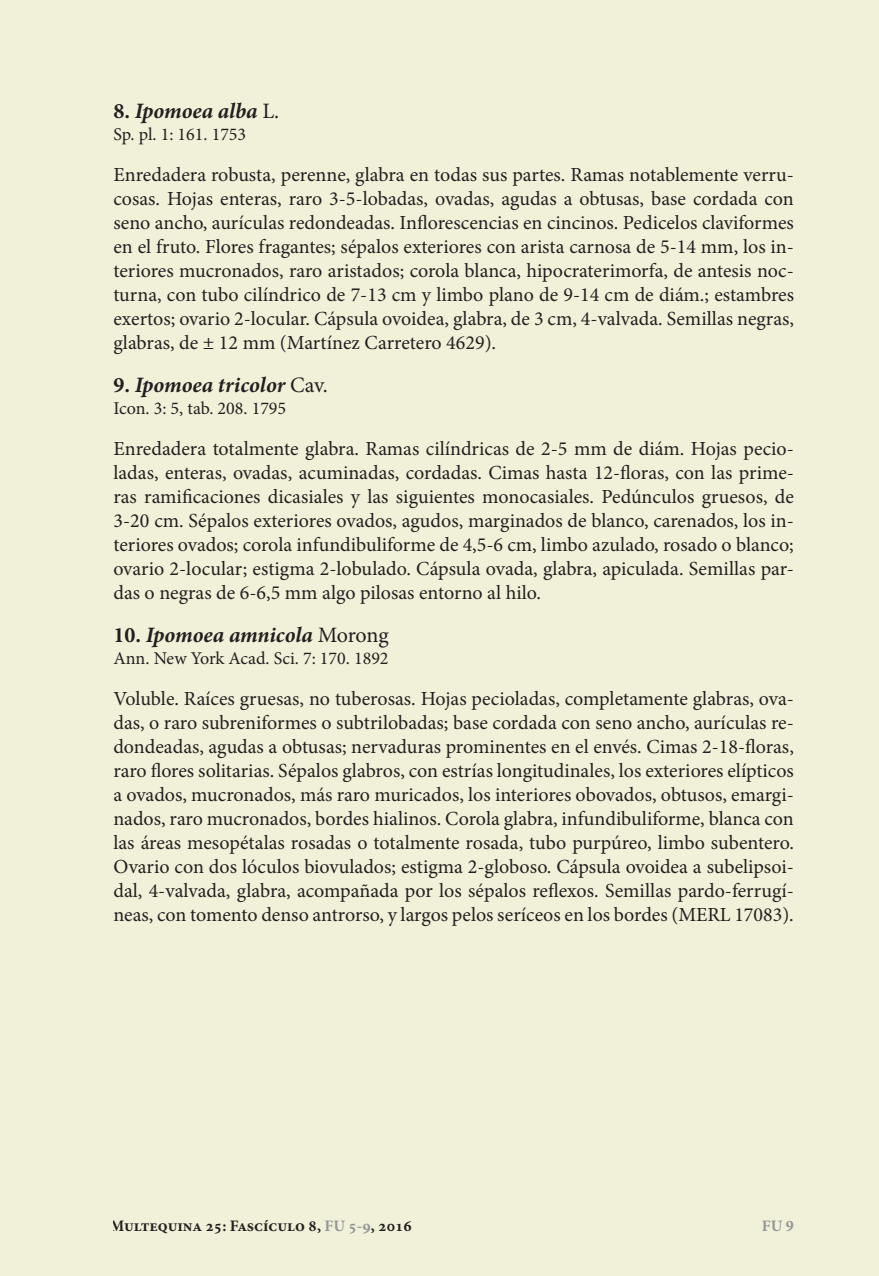
<style>
.page{position:relative;width:879px;height:1276px;background:#f1f0d8}
.page>*{position:absolute;margin:0;border:0;box-sizing:border-box;transform-origin:0 0}
.Especie_2{font:italic 700 22px "Minion Pro";letter-spacing:-.005em;color:#231f20}
.Texto_principal_s_s{font:20px/24px "Minion Pro";color:#231f20;text-align:justify}
.Datos_especie{font:18px "Minion Pro";color:#231f20}
.t1{font:700 16px "Minion Pro";color:#231f20}
.t2{font:700 16px "Minion Pro";color:#939598}
.s1{font-style:normal}
.s2{font-weight:400;font-style:normal}
.s3{color:#939598}
</style>
<div class="page">
<p class="Especie_2" style="left:113px;top:95px;width:167px"><span class="s1">8.</span> Ipomoea alba <span class="s2">L.</span></p>
<p class="Datos_especie" style="left:113px;top:122px;width:134px">Sp. pl. 1: 161. 1753</p>
<p class="Texto_principal_s_s" style="left:113px;top:162px;width:682px">Enredadera robusta, perenne, glabra en todas sus partes. Ramas notablemente verru&shy;cosas. Hojas enteras, raro 3-5-lobadas, ovadas, agudas a obtusas, base cordada con seno ancho, aurículas redondeadas. Inflorescencias en cincinos. Pedicelos claviformes en el fruto. Flores fragantes; sépalos exteriores con arista carnosa de 5-14 mm, los in&shy;teriores mucronados, raro aristados; corola blanca, hipocraterimorfa, de antesis noc&shy;turna, con tubo cilíndrico de 7-13 cm y limbo plano de 9-14 cm de diám.; estambres exertos; ovario 2-locular. Cápsula ovoidea, glabra, de 3 cm, 4-valvada. Semillas negras, glabras, de ± 12 mm (Martínez Carretero 4629).</p>
<p class="Especie_2" style="left:113px;top:369px;width:216px"><span class="s1">9.</span> Ipomoea tricolor <span class="s2">Cav.</span></p>
<p class="Datos_especie" style="left:113px;top:396px;width:174px">Icon. 3: 5, tab. 208. 1795</p>
<p class="Texto_principal_s_s" style="left:113px;top:436px;width:682px">Enredadera totalmente glabra. Ramas cilíndricas de 2-5 mm de diám. Hojas pecio&shy;ladas, enteras, ovadas, acuminadas, cordadas. Cimas hasta 12-floras, con las prime&shy;ras ramificaciones dicasiales y las siguientes monocasiales. Pedúnculos gruesos, de 3-20 cm. Sépalos exteriores ovados, agudos, marginados de blanco, carenados, los in&shy;teriores ovados; corola infundibuliforme de 4,5-6 cm, limbo azulado, rosado o blanco; ovario 2-locular; estigma 2-lobulado. Cápsula ovada, glabra, apiculada. Semillas par&shy;das o negras de 6-6,5 mm algo pilosas entorno al hilo.</p>
<p class="Especie_2" style="left:113px;top:619px;width:277px"><span class="s1">10.</span> Ipomoea amnicola <span class="s2">Morong</span></p>
<p class="Datos_especie" style="left:113px;top:646px;width:277px">Ann. New York Acad. Sci. 7: 170. 1892</p>
<p class="Texto_principal_s_s" style="left:113px;top:686px;width:682px">Voluble. Raíces gruesas, no tuberosas. Hojas pecioladas, completamente glabras, ova&shy;das, o raro subreniformes o subtrilobadas; base cordada con seno ancho, aurículas re&shy;dondeadas, agudas a obtusas; nervaduras prominentes en el envés. Cimas 2-18-floras, raro flores solitarias. Sépalos glabros, con estrías longitudinales, los exteriores elípticos a ovados, mucronados, más raro muricados, los interiores obovados, obtusos, emargi&shy;nados, raro mucronados, bordes hialinos. Corola glabra, infundibuliforme, blanca con las áreas mesopétalas rosadas o totalmente rosada, tubo purpúreo, limbo subentero.<br>Ovario con dos lóculos biovulados; estigma 2-globoso. Cápsula ovoidea a subelipsoi&shy;dal, 4-valvada, glabra, acompañada por los sépalos reflexos. Semillas pardo-ferrugí&shy;neas, con tomento denso antrorso, y largos pelos seríceos en los bordes (MERL 17083).</p>
<p class="t1" style="left:110px;top:1214px;width:303px">Multequina 25: Fascículo 8, <span class="s3">FU 5-9</span>, 2016</p>
<p class="t2" style="left:762px;top:1214px;width:33px">FU 9</p>
</div>
